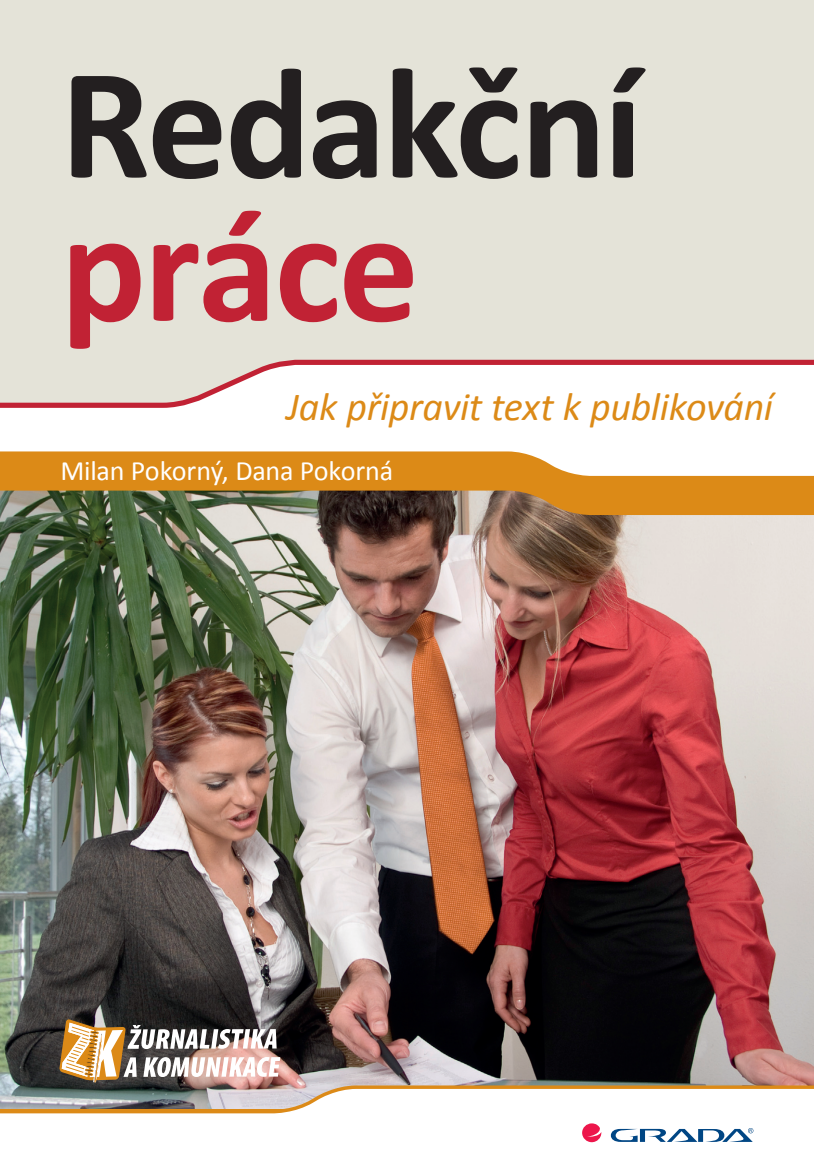
<style>
.page{position:relative;width:814px;height:1174px;background:#fff}
.page>*{position:absolute;margin:0;border:0;box-sizing:border-box;transform-origin:0 0}
.t1{font:700 160px "Calibri";letter-spacing:-.02em;color:#231f20}
.t2{font:700 160px "Calibri";letter-spacing:-.015em;color:#c12234}
.t3{font:italic 40px "Calibri";letter-spacing:-.01em;color:#dc8a17}
.t4{font:28px "Calibri";letter-spacing:-.01em;color:#fff}
</style>
<div class="page">
<svg style="left:0;top:451px;width:813px;height:39px;fill:#dc8a17"></svg>
<img style="left:0;top:490px;width:813px;height:593px">
<svg style="left:0;top:0;width:813px;height:408px;background:#e5e2d8"></svg>
<svg style="left:0;top:1083px;width:813px;height:60px"></svg>
<svg style="left:610px;top:1128px;width:143px;height:14px"></svg>
<svg style="left:582px;top:1123px;width:19px;height:19px"></svg>
<svg style="left:59px;top:1019px;width:221px;height:63px"></svg>
<h1 class="t1" style="left:60px;top:57px;width:583px">Redakční</h1>
<h1 class="t2" style="left:60px;top:200px;width:360px">práce</h1>
<p class="t3" style="left:286px;top:390px;width:487px">Jak připravit text k publikování</p>
<p class="t4" style="left:60px;top:459px;width:334px">Milan Pokorný, Dana Pokorná</p>
</div>
